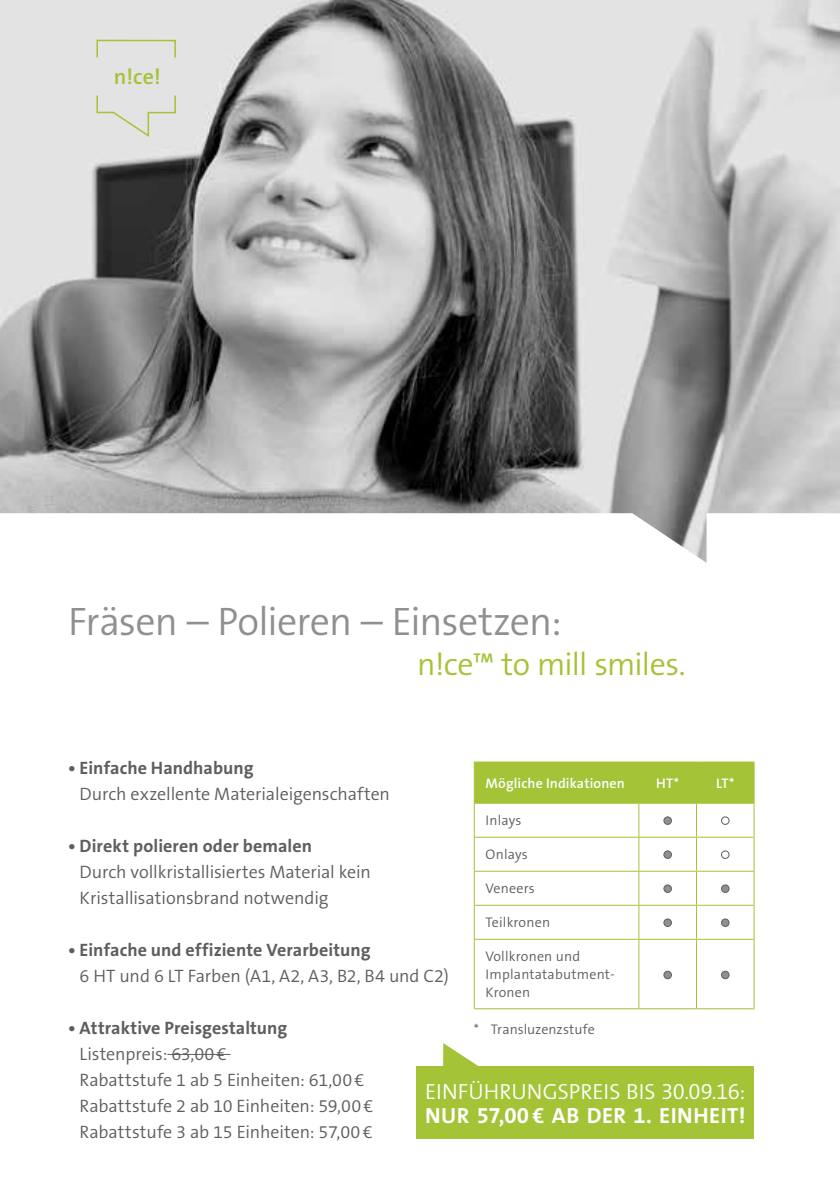
<style>
.page{position:relative;width:840px;height:1191px;background:#fff}
.page>*{position:absolute;margin:0;border:0;box-sizing:border-box;transform-origin:0 0}
.t1{font:300 40px "The Sans B W4";letter-spacing:-.025em;color:#8f908f}
.t2{font:300 32px "The Sans B W4";letter-spacing:-.03em;color:#a4c337}
.t3{font:300 22px "The Sans B W4";letter-spacing:.005em;color:#fff}
.t4{font:700 22px "The Sans B W7";letter-spacing:.025em;color:#fff}
.t5{font:600 22px "The Sans B W6";color:#a4c337}
.t6{font:300 18px/26px "The Sans B W4";letter-spacing:-.005em;color:#5e5e5d}
.t7{font:700 18px "The Sans B W7";letter-spacing:.005em;color:#5e5e5d}
.t8{font:300 14px/18px "The Sans B W4";letter-spacing:.015em;color:#5e5e5d}
.t9{font:600 14px "The Sans B W6";letter-spacing:.01em;color:#fff}
</style>
<div class="page">
<img style="left:0;top:0;width:839px;height:563px">
<hr style="left:167px;top:1054px;width:63px;height:1px;background:#5e5e5d">
<svg style="left:96px;top:94px;width:80px;height:44px;background:#dfe1d8"></svg>
<div style="left:96px;top:40px;width:80px;height:18px;border:2px solid #a4c337"></div>
<div style="left:474px;top:762px;width:279px;height:40px;background:#a4c337"></div>
<hr style="left:473px;top:761px;width:165px;height:1px;background:#a4c337">
<hr style="left:473px;top:762px;width:1px;height:40px;background:#a4c337">
<hr style="left:638px;top:761px;width:58px;height:1px;background:#a4c337">
<hr style="left:638px;top:762px;width:1px;height:40px;background:#a4c337">
<hr style="left:696px;top:761px;width:58px;height:1px;background:#a4c337">
<hr style="left:695px;top:762px;width:1px;height:40px;background:#a4c337">
<hr style="left:753px;top:762px;width:1px;height:40px;background:#a4c337">
<hr style="left:473px;top:802px;width:165px;height:1px;background:#a4c337">
<hr style="left:473px;top:803px;width:1px;height:33px;background:#a4c337">
<hr style="left:638px;top:802px;width:58px;height:1px;background:#a4c337">
<hr style="left:638px;top:803px;width:1px;height:33px;background:#a4c337">
<hr style="left:696px;top:802px;width:58px;height:1px;background:#a4c337">
<hr style="left:695px;top:803px;width:1px;height:33px;background:#a4c337">
<hr style="left:753px;top:803px;width:1px;height:33px;background:#a4c337">
<hr style="left:473px;top:836px;width:165px;height:1px;background:#a4c337">
<hr style="left:473px;top:837px;width:1px;height:33px;background:#a4c337">
<hr style="left:638px;top:836px;width:58px;height:1px;background:#a4c337">
<hr style="left:638px;top:837px;width:1px;height:33px;background:#a4c337">
<hr style="left:696px;top:836px;width:58px;height:1px;background:#a4c337">
<hr style="left:695px;top:837px;width:1px;height:33px;background:#a4c337">
<hr style="left:753px;top:837px;width:1px;height:33px;background:#a4c337">
<hr style="left:473px;top:870px;width:165px;height:1px;background:#a4c337">
<hr style="left:473px;top:871px;width:1px;height:33px;background:#a4c337">
<hr style="left:638px;top:870px;width:58px;height:1px;background:#a4c337">
<hr style="left:638px;top:871px;width:1px;height:33px;background:#a4c337">
<hr style="left:696px;top:870px;width:58px;height:1px;background:#a4c337">
<hr style="left:695px;top:871px;width:1px;height:33px;background:#a4c337">
<hr style="left:753px;top:871px;width:1px;height:33px;background:#a4c337">
<hr style="left:473px;top:904px;width:165px;height:1px;background:#a4c337">
<hr style="left:473px;top:905px;width:1px;height:33px;background:#a4c337">
<hr style="left:638px;top:904px;width:58px;height:1px;background:#a4c337">
<hr style="left:638px;top:905px;width:1px;height:33px;background:#a4c337">
<hr style="left:696px;top:904px;width:58px;height:1px;background:#a4c337">
<hr style="left:695px;top:905px;width:1px;height:33px;background:#a4c337">
<hr style="left:753px;top:905px;width:1px;height:33px;background:#a4c337">
<hr style="left:473px;top:938px;width:165px;height:1px;background:#a4c337">
<hr style="left:473px;top:939px;width:1px;height:69px;background:#a4c337">
<hr style="left:638px;top:938px;width:58px;height:1px;background:#a4c337">
<hr style="left:638px;top:939px;width:1px;height:69px;background:#a4c337">
<hr style="left:696px;top:938px;width:58px;height:1px;background:#a4c337">
<hr style="left:695px;top:939px;width:1px;height:69px;background:#a4c337">
<hr style="left:753px;top:939px;width:1px;height:69px;background:#a4c337">
<hr style="left:473px;top:1008px;width:165px;height:1px;background:#a4c337">
<hr style="left:638px;top:1008px;width:58px;height:1px;background:#a4c337">
<hr style="left:696px;top:1008px;width:58px;height:1px;background:#a4c337">
<div style="left:663px;top:817px;width:8px;height:7px;background:#8f908f;border-radius:50%"></div>
<div style="left:663px;top:816px;width:8px;height:9px;border:1px solid #5e5e5d;border-radius:50%"></div>
<div style="left:720px;top:816px;width:9px;height:9px;border:1px solid #5e5e5d;border-radius:50%"></div>
<div style="left:663px;top:851px;width:8px;height:7px;background:#8f908f;border-radius:50%"></div>
<div style="left:663px;top:850px;width:8px;height:9px;border:1px solid #5e5e5d;border-radius:50%"></div>
<div style="left:720px;top:850px;width:9px;height:9px;border:1px solid #5e5e5d;border-radius:50%"></div>
<div style="left:663px;top:885px;width:8px;height:7px;background:#8f908f;border-radius:50%"></div>
<div style="left:663px;top:884px;width:8px;height:9px;border:1px solid #5e5e5d;border-radius:50%"></div>
<div style="left:721px;top:885px;width:7px;height:7px;background:#8f908f;border-radius:50%"></div>
<div style="left:720px;top:884px;width:9px;height:9px;border:1px solid #5e5e5d;border-radius:50%"></div>
<div style="left:663px;top:919px;width:8px;height:7px;background:#8f908f;border-radius:50%"></div>
<div style="left:663px;top:918px;width:8px;height:9px;border:1px solid #5e5e5d;border-radius:50%"></div>
<div style="left:721px;top:919px;width:7px;height:7px;background:#8f908f;border-radius:50%"></div>
<div style="left:720px;top:918px;width:9px;height:9px;border:1px solid #5e5e5d;border-radius:50%"></div>
<div style="left:663px;top:971px;width:8px;height:7px;background:#8f908f;border-radius:50%"></div>
<div style="left:663px;top:970px;width:8px;height:9px;border:1px solid #5e5e5d;border-radius:50%"></div>
<svg style="left:721px;top:971px;width:7px;height:7px"></svg>
<div style="left:720px;top:970px;width:9px;height:9px;border:1px solid #5e5e5d;border-radius:50%"></div>
<div style="left:416px;top:1066px;width:337px;height:72px;background:#a4c337"></div>
<svg style="left:443px;top:1043px;width:35px;height:23px"></svg>
<p class="t5" style="left:114px;top:63px;width:48px">n!ce!</p>
<h1 class="t1" style="left:68px;top:595px;width:494px">Fräsen – Polieren – Einsetzen:</h1>
<h2 class="t2" style="left:417px;top:643px;width:270px">n!ce™ to mill smiles.</h2>
<p class="t7" style="left:68px;top:756px;width:187px">• Einfache Handhabung</p>
<p class="t6" style="left:80px;top:781px;width:312px">Durch exzellente Materialeigenschaften</p>
<p class="t7" style="left:68px;top:834px;width:245px">• Direkt polieren oder bemalen</p>
<p class="t6" style="left:80px;top:859px;width:292px">Durch vollkristallisiertes Material kein<br>Kristallisationsbrand notwendig</p>
<p class="t7" style="left:68px;top:938px;width:304px">• Einfache und effiziente Verarbeitung</p>
<p class="t6" style="left:80px;top:963px;width:370px">6 HT und 6 LT Farben (A1, A2, A3, B2, B4 und C2)</p>
<p class="t7" style="left:68px;top:1016px;width:220px">• Attraktive Preisgestaltung</p>
<p class="t6" style="left:80px;top:1041px;width:295px">Listenpreis: 63,00€<br>Rabattstufe 1 ab 5 Einheiten: 61,00€ Rabattstufe 2 ab 10 Einheiten: 59,00€ Rabattstufe 3 ab 15 Einheiten: 57,00€</p>
<p class="t9" style="left:485px;top:774px;width:141px">Mögliche Indikationen</p>
<p class="t9" style="left:656px;top:774px;width:24px">HT*</p>
<p class="t9" style="left:715px;top:774px;width:20px">LT*</p>
<p class="t8" style="left:485px;top:811px;width:37px">Inlays</p>
<p class="t8" style="left:485px;top:845px;width:44px">Onlays</p>
<p class="t8" style="left:485px;top:879px;width:51px">Veneers</p>
<p class="t8" style="left:485px;top:913px;width:66px">Teilkronen</p>
<p class="t8" style="left:485px;top:947px;width:130px">Vollkronen und<br>Implantatabutment-<br>Kronen</p>
<p class="t8" style="left:473px;top:1020px;width:122px">* Transluzenzstufe</p>
<p class="t3" style="left:425px;top:1077px;width:321px">EINFÜHRUNGSPREIS BIS 30.09.16:</p>
<p class="t4" style="left:425px;top:1101px;width:321px">NUR 57,00 € AB DER 1. EINHEIT!</p>
</div>
